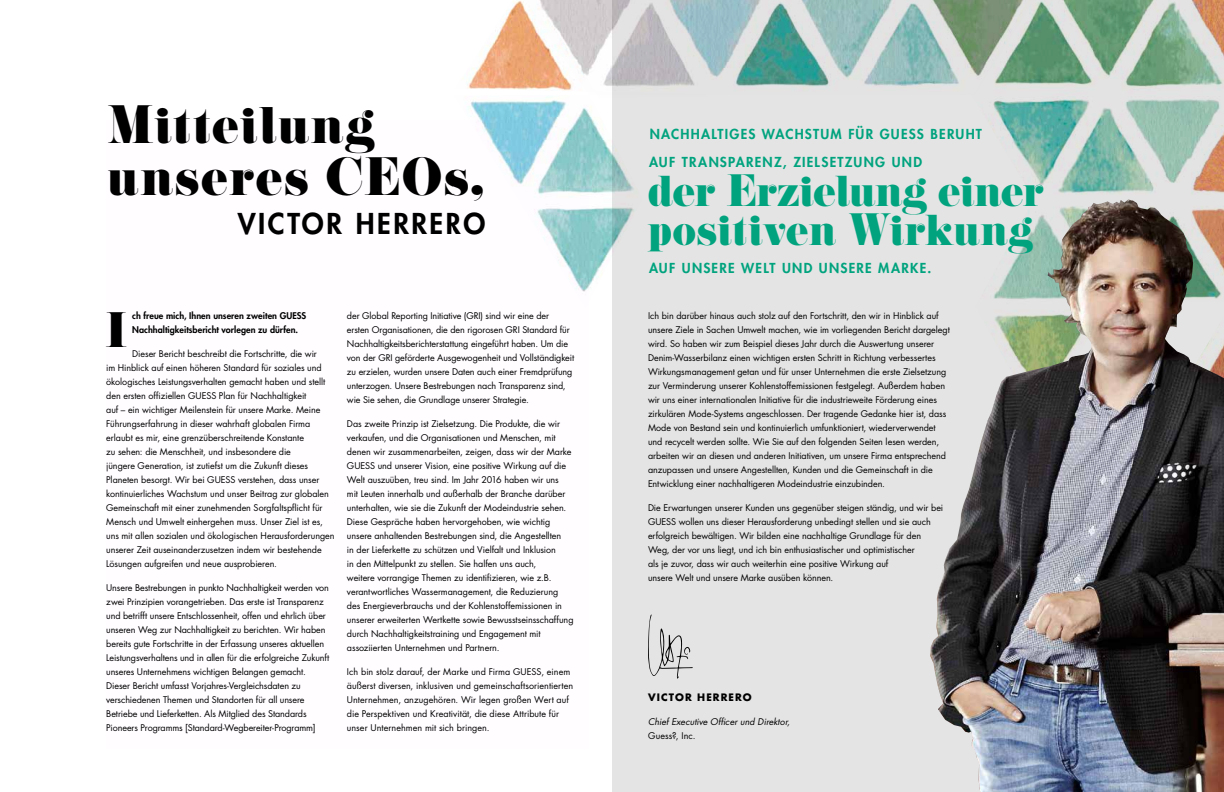
<style>
.page{position:relative;width:1224px;height:792px;background:#fff}
.page>*{position:absolute;margin:0;border:0;box-sizing:border-box;transform-origin:0 0}
.t1{font:50px/52px "Spiffily NF";letter-spacing:.01em;color:#000}
.t2{font:46.1px "Spiffily NF";color:#000}
.t3{font:42px/39.1px "Spiffily NF";letter-spacing:-.03em;color:#00a37e}
.t4{font:800 28px "Futura Std";letter-spacing:.09em;color:#000}
.t5{font:800 13.4px/28.1px "Futura Std";letter-spacing:.09em;color:#00a37e}
.t6{font:700 10px "Futura Std";letter-spacing:.105em;color:#000}
.t7{font:9px/14px "Futura Std";letter-spacing:-.005em;color:#000}
.t8{font:800 9px/14px "Futura Std";letter-spacing:.005em;color:#000}
.t9{font:italic 9px "Futura Std";color:#000}
</style>
<div class="page">
<div style="left:612px;top:0;width:612px;height:792px;background:#e5e4e4"></div>
<img style="left:707px;top:0;width:254px;height:87px">
<svg style="left:648px;top:615px;width:45px;height:64px"></svg>
<img style="left:467px;top:100px;width:168px;height:192px">
<img style="left:961px;top:0;width:263px;height:194px">
<img style="left:930px;top:199px;width:294px;height:593px">
<img style="left:462px;top:0;width:245px;height:98px">
<h1 class="t1" style="left:107px;top:100px;width:378px">Mitteilung unseres CEOs,</h1>
<h3 class="t4" style="left:238px;top:206px;width:249px">VICTOR HERRERO</h3>
<h2 class="t2" style="left:105px;top:303px;width:24px">I</h2>
<p class="t8" style="left:132px;top:308px;width:175px">ch freue mich, Ihnen unseren zweiten GUESS<br>Nachhaltigkeitsbericht vorlegen zu dürfen.</p>
<p class="t7" style="left:106px;top:346px;width:230px;text-indent:26px">Dieser Bericht beschreibt die Fortschritte, die wir<br>im Hinblick auf einen höheren Standard für soziales und ökologisches Leistungsverhalten gemacht haben und stellt den ersten offiziellen GUESS Plan für Nachhaltigkeit<br>auf – ein wichtiger Meilenstein für unsere Marke. Meine Führungserfahrung in dieser wahrhaft globalen Firma erlaubt es mir, eine grenzüberschreitende Konstante<br>zu sehen: die Menschheit, und insbesondere die<br>jüngere Generation, ist zutiefst um die Zukunft dieses Planeten besorgt. Wir bei GUESS verstehen, dass unser kontinuierliches Wachstum und unser Beitrag zur globalen Gemeinschaft mit einer zunehmenden Sorgfaltspflicht für Mensch und Umwelt einhergehen muss. Unser Ziel ist es, uns mit allen sozialen und ökologischen Herausforderungen unserer Zeit auseinanderzusetzen indem wir bestehende Lösungen aufgreifen und neue ausprobieren.</p>
<p class="t7" style="left:106px;top:580px;width:224px">Unsere Bestrebungen in punkto Nachhaltigkeit werden von zwei Prinzipien vorangetrieben. Das erste ist Transparenz und betrifft unsere Entschlossenheit, offen und ehrlich über unseren Weg zur Nachhaltigkeit zu berichten. Wir haben bereits gute Fortschritte in der Erfassung unseres aktuellen Leistungsverhaltens und in allen für die erfolgreiche Zukunft unseres Unternehmens wichtigen Belangen gemacht.<br>Dieser Bericht umfasst Vorjahres-Vergleichsdaten zu verschiedenen Themen und Standorten für all unsere Betriebe und Lieferketten. Als Mitglied des Standards Pioneers Programms [Standard-Wegbereiter-Programm]</p>
<p class="t7" style="left:347px;top:309px;width:229px">der Global Reporting Initiative (GRI) sind wir eine der<br>ersten Organisationen, die den rigorosen GRI Standard für Nachhaltigkeitsberichterstattung eingeführt haben. Um die von der GRI geförderte Ausgewogenheit und Vollständigkeit zu erzielen, wurden unsere Daten auch einer Fremdprüfung unterzogen. Unsere Bestrebungen nach Transparenz sind, wie Sie sehen, die Grundlage unserer Strategie.</p>
<p class="t7" style="left:347px;top:417px;width:228px">Das zweite Prinzip ist Zielsetzung. Die Produkte, die wir verkaufen, und die Organisationen und Menschen, mit denen wir zusammenarbeiten, zeigen, dass wir der Marke GUESS und unserer Vision, eine positive Wirkung auf die Welt auszuüben, treu sind. Im Jahr 2016 haben wir uns<br>mit Leuten innerhalb und außerhalb der Branche darüber unterhalten, wie sie die Zukunft der Modeindustrie sehen.<br>Diese Gespräche haben hervorgehoben, wie wichtig unsere anhaltenden Bestrebungen sind, die Angestellten<br>in der Lieferkette zu schützen und Vielfalt und Inklusion<br>in den Mittelpunkt zu stellen. Sie halfen uns auch,<br>weitere vorrangige Themen zu identifizieren, wie z.B. verantwortliches Wassermanagement, die Reduzierung des Energieverbrauchs und der Kohlenstoffemissionen in unserer erweiterten Wertkette sowie Bewusstseinsschaffung durch Nachhaltigkeitstraining und Engagement mit assoziierten Unternehmen und Partnern.</p>
<p class="t7" style="left:347px;top:665px;width:228px">Ich bin stolz darauf, der Marke und Firma GUESS, einem äußerst diversen, inklusiven und gemeinschaftsorientierten Unternehmen, anzugehören. Wir legen großen Wert auf die Perspektiven und Kreativität, die diese Attribute für unser Unternehmen mit sich bringen.</p>
<h3 class="t5" style="left:649px;top:120px;width:334px">NACHHALTIGES WACHSTUM FÜR GUESS BERUHT<br>AUF TRANSPARENZ, ZIELSETZUNG UND</h3>
<h3 class="t3" style="left:647px;top:172px;width:399px">der Erzielung einer positiven Wirkung</h3>
<h3 class="t5" style="left:649px;top:254px;width:284px">AUF UNSERE WELT UND UNSERE MARKE.</h3>
<p class="t7" style="left:648px;top:308px;width:303px">Ich bin darüber hinaus auch stolz auf den Fortschritt, den wir in Hinblick auf unsere Ziele in Sachen Umwelt machen, wie im vorliegenden Bericht dargelegt wird. So haben wir zum Beispiel dieses Jahr durch die Auswertung unserer Denim-Wasserbilanz einen wichtigen ersten Schritt in Richtung verbessertes Wirkungsmanagement getan und für unser Unternehmen die erste Zielsetzung zur Verminderung unserer Kohlenstoffemissionen festgelegt. Außerdem haben wir uns einer internationalen Initiative für die industrieweite Förderung eines zirkulären Mode-Systems angeschlossen. Der tragende Gedanke hier ist, dass Mode von Bestand sein und kontinuierlich umfunktioniert, wiederverwendet und recycelt werden sollte. Wie Sie auf den folgenden Seiten lesen werden, arbeiten wir an diesen und anderen Initiativen, um unsere Firma entsprechend anzupassen und unsere Angestellten, Kunden und die Gemeinschaft in die Entwicklung einer nachhaltigeren Modeindustrie einzubinden.</p>
<p class="t7" style="left:648px;top:500px;width:297px">Die Erwartungen unserer Kunden uns gegenüber steigen ständig, und wir bei GUESS wollen uns dieser Herausforderung unbedingt stellen und sie auch erfolgreich bewältigen. Wir bilden eine nachhaltige Grundlage für den Weg, der vor uns liegt, und ich bin enthusiastischer und optimistischer<br>als je zuvor, dass wir auch weiterhin eine positive Wirkung auf<br>unsere Welt und unsere Marke ausüben können.</p>
<p class="t6" style="left:648px;top:691px;width:105px">VICTOR HERRERO</p>
<p class="t9" style="left:648px;top:716px;width:143px">Chief Executive Officer und Direktor,</p>
<p class="t7" style="left:648px;top:729px;width:49px">Guess?, Inc.</p>
</div>
